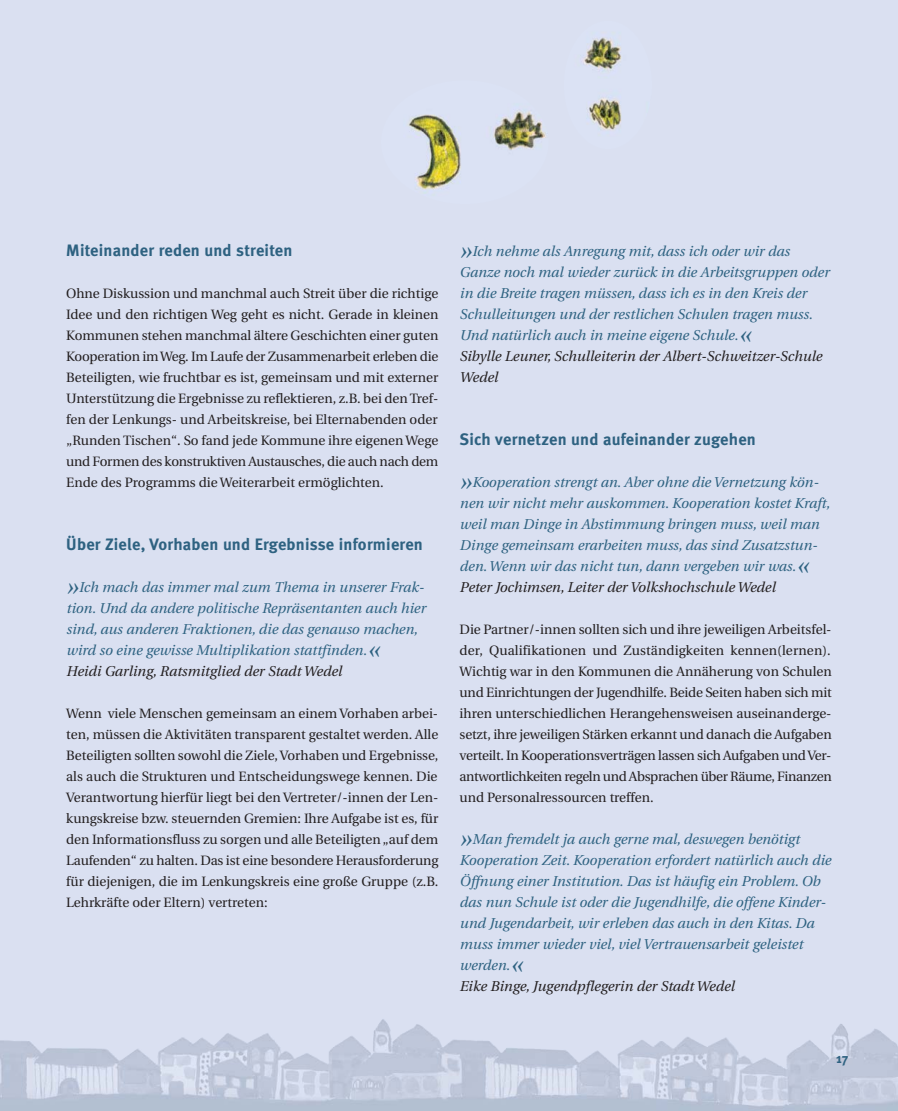
<style>
.page{position:relative;width:898px;height:1111px;background:#fff}
.page>*{position:absolute;margin:0;border:0;box-sizing:border-box;transform-origin:0 0}
.t1{font:700 16.5px "Meta";letter-spacing:.015em;color:#2e6281}
.t2{font:italic 14.25px/21px "Utopia";color:#2e6281}
.t3{font:13.5px/21px "Utopia";color:#231f20;text-align:justify}
.t4{font:700 13.5px "Meta";color:#2e6281}
.s1{font-size:27px}
.s2{color:#231f20}
</style>
<div class="page">
<div style="left:0;top:0;width:898px;height:1110px;background:#dae0f1"></div>
<img style="left:0;top:1031px;width:898px;height:79px">
<img style="left:408px;top:110px;width:138px;height:83px">
<img style="left:583px;top:37px;width:39px;height:93px">
<p class="t1" style="left:66px;top:244px;width:228px">Miteinander reden und streiten</p>
<p class="t3" style="left:66px;top:284px;width:374px">Ohne Diskussion und manchmal auch Streit über die richtige Idee und den richtigen Weg geht es nicht. Gerade in kleinen Kommunen stehen manchmal ältere Geschichten einer guten Kooperation im Weg. Im Laufe der Zusammenarbeit erleben die Beteiligten, wie fruchtbar es ist, gemeinsam und mit externer Unterstützung die Ergebnisse zu reflektieren, z.B. bei den Tref&shy;fen der Lenkungs- und Arbeitskreise, bei Elternabenden oder „Runden Tischen“. So fand jede Kommune ihre eigenen Wege und Formen des konstruktiven Austausches, die auch nach dem Ende des Programms die Weiterarbeit ermöglichten.</p>
<p class="t1" style="left:66px;top:538px;width:358px">Über Ziele, Vorhaben und Ergebnisse informieren</p>
<p class="t2" style="left:66px;top:577px;width:361px"><span class="s1">»</span>Ich mach das immer mal zum Thema in unserer Frak&shy;tion. Und da andere politische Repräsentanten auch hier sind, aus anderen Fraktionen, die das genauso machen, wird so eine gewisse Multiplikation stattfinden.<span class="s1">«<br></span><span class="s2">Heidi Garling, Ratsmitglied der Stadt Wedel</span></p>
<p class="t3" style="left:66px;top:704px;width:374px">Wenn viele Menschen gemeinsam an einem Vorhaben arbei&shy;ten, müssen die Aktivitäten transparent gestaltet werden. Alle Beteiligten sollten sowohl die Ziele, Vorhaben und Ergebnisse, als auch die Strukturen und Entscheidungswege kennen. Die Verantwortung hierfür liegt bei den Vertreter/-innen der Len&shy;kungskreise bzw. steuernden Gremien: Ihre Aufgabe ist es, für den Informationsfluss zu sorgen und alle Beteiligten „auf dem Laufenden“ zu halten. Das ist eine besondere Herausforderung für diejenigen, die im Lenkungskreis eine große Gruppe (z.B.<br>Lehrkräfte oder Eltern) vertreten:</p>
<p class="t2" style="left:460px;top:241px;width:371px"><span class="s1">»</span>Ich nehme als Anregung mit, dass ich oder wir das Ganze noch mal wieder zurück in die Arbeitsgruppen oder in die Breite tragen müssen, dass ich es in den Kreis der Schulleitungen und der restlichen Schulen tragen muss.<br>Und natürlich auch in meine eigene Schule.<span class="s1">«<br></span><span class="s2">Sibylle Leuner, Schulleiterin der Albert-Schweitzer-Schule Wedel</span></p>
<p class="t1" style="left:460px;top:433px;width:298px">Sich vernetzen und aufeinander zugehen</p>
<p class="t2" style="left:460px;top:472px;width:372px"><span class="s1">»</span>Kooperation strengt an. Aber ohne die Vernetzung kön&shy;nen wir nicht mehr auskommen. Kooperation kostet Kraft, weil man Dinge in Abstimmung bringen muss, weil man Dinge gemeinsam erarbeiten muss, das sind Zusatzstun&shy;den. Wenn wir das nicht tun, dann vergeben wir was.<span class="s1">« </span><span class="s2">Peter Jochimsen, Leiter der Volkshochschule Wedel</span></p>
<p class="t3" style="left:460px;top:620px;width:374px">Die Partner/-innen sollten sich und ihre jeweiligen Arbeitsfel&shy;der, Qualifikationen und Zuständigkeiten kennen(lernen).<br>Wichtig war in den Kommunen die Annäherung von Schulen und Einrichtungen der Jugendhilfe. Beide Seiten haben sich mit ihren unterschiedlichen Herangehensweisen auseinanderge&shy;setzt, ihre jeweiligen Stärken erkannt und danach die Aufgaben verteilt. In Kooperationsverträgen lassen sich Aufgaben und Ver&shy;antwortlichkeiten regeln und Absprachen über Räume, Finanzen und Personalressourcen treffen.</p>
<p class="t2" style="left:460px;top:829px;width:373px"><span class="s1">»</span>Man fremdelt ja auch gerne mal, deswegen benötigt Kooperation Zeit. Kooperation erfordert natürlich auch die Öffnung einer Institution. Das ist häufig ein Problem. Ob das nun Schule ist oder die Jugendhilfe, die offene Kinder&shy;und Jugendarbeit, wir erleben das auch in den Kitas. Da muss immer wieder viel, viel Vertrauensarbeit geleistet werden.<span class="s1">«<br></span><span class="s2">Eike Binge, Jugendpflegerin der Stadt Wedel</span></p>
<p class="t4" style="left:836px;top:1053px;width:14px">17</p>
</div>
